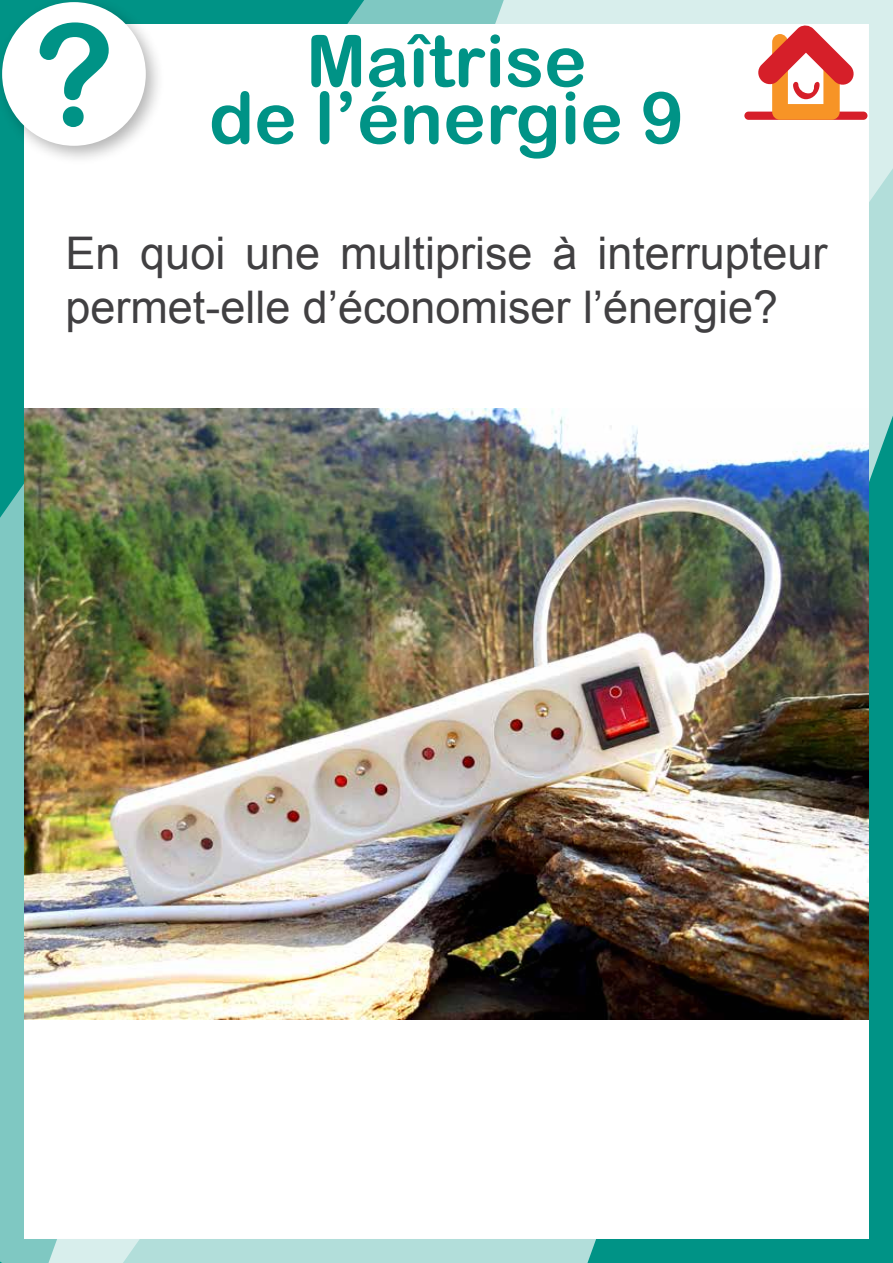
<style>
.page{position:relative;width:893px;height:1263px;background:#fff}
.page>*{position:absolute;margin:0;border:0;box-sizing:border-box;transform-origin:0 0}
.t1{font:141.45px "Arial Rounded MT Bold";color:#009386}
.t2{font:72px/57px "Arial Rounded MT Bold";color:#009386;text-align:center}
.t3{font:45px/54px "Arial";color:#414042}
</style>
<div class="page">
<img style="left:0;top:166px;width:48px;height:1097px">
<img style="left:48px;top:0;width:845px;height:1263px">
<div style="left:0;top:0;width:166px;height:166px;background:#000;opacity:.3"></div>
<div style="left:2px;top:2px;width:144px;height:144px;background:#fff;border-radius:50%"></div>
<div style="left:744px;top:112px;width:123px;height:8px;background:#d61f29;border-radius:4px"></div>
<svg style="left:757px;top:24px;width:98px;height:96px"></svg>
<h1 class="t1" style="left:33px;top:-8px;width:83px">?</h1>
<h2 class="t2" style="left:209px;top:31px;width:476px">Maîtrise<br>de l’énergie 9</h2>
<p class="t3" style="left:65px;top:227px;width:763px">En quoi une multiprise à interrupteur permet-elle d’économiser l’énergie?</p>
</div>
